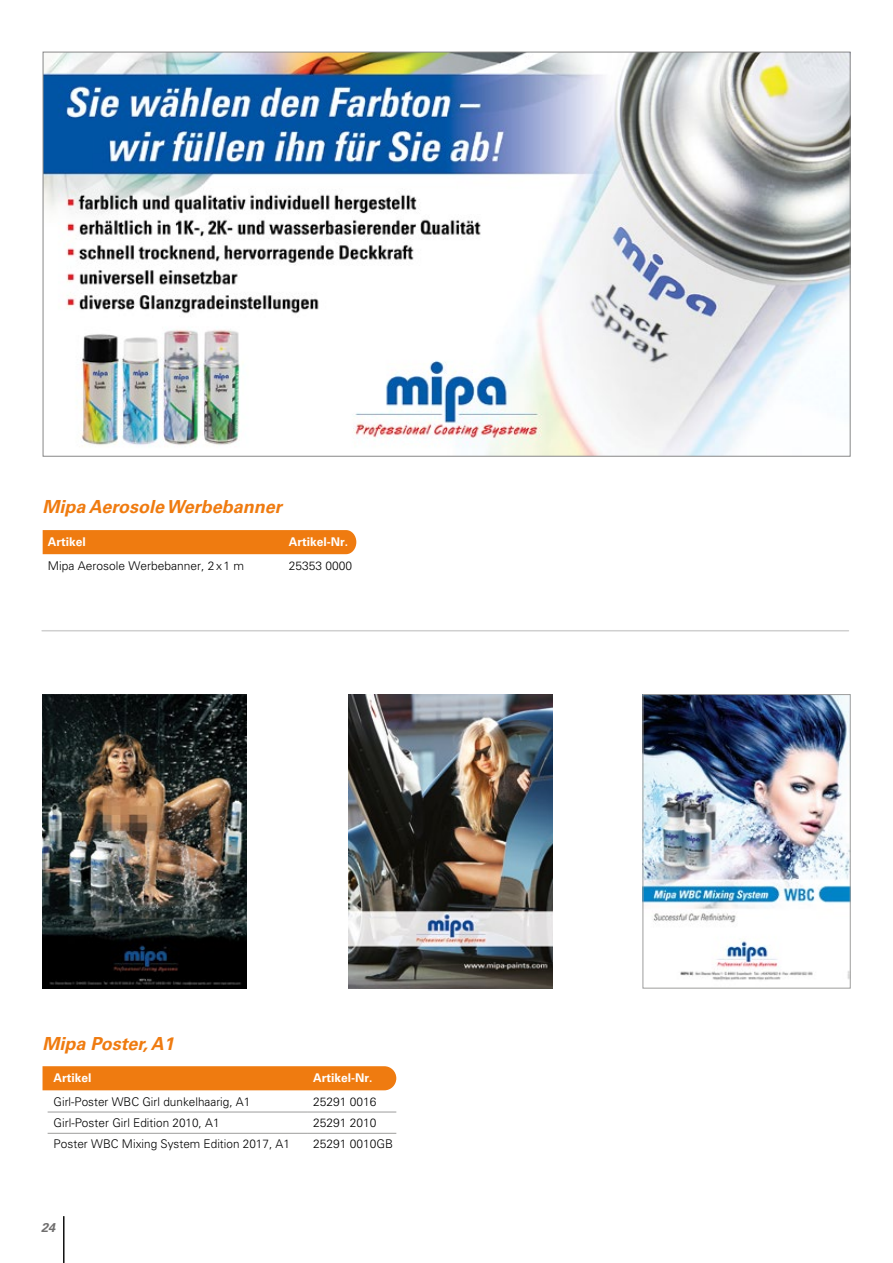
<style>
.page{position:relative;width:893px;height:1263px;background:#fff}
.page>*{position:absolute;margin:0;border:0;box-sizing:border-box;transform-origin:0 0}
.t1{font:italic 700 18px "Univers LT Pro 65";color:#ef7b10}
.t2{font:italic 700 12.75px "Univers LT Pro 65";color:#706f6f}
.t3{font:300 12px "Univers LT Pro 45";color:#000}
.t4{font:700 12px "Univers LT Pro 65";color:#fff}
</style>
<div class="page">
<hr style="left:63px;top:1216px;width:1px;height:47px;background:#000">
<img style="left:645px;top:696px;width:203px;height:284px">
<div style="left:643px;top:694px;width:207px;height:294px;border:1px solid #9d9d9c"></div>
<img style="left:43px;top:694px;width:204px;height:294px">
<img style="left:349px;top:694px;width:204px;height:294px">
<div style="left:43px;top:1066px;width:353px;height:24px;background:#ef7b10"></div>
<hr style="left:48px;top:1112px;width:259px;height:1px;background:#9d9d9c">
<hr style="left:307px;top:1112px;width:89px;height:1px;background:#9d9d9c">
<hr style="left:48px;top:1133px;width:259px;height:1px;background:#9d9d9c">
<hr style="left:307px;top:1133px;width:89px;height:1px;background:#9d9d9c">
<img style="left:45px;top:54px;width:803px;height:400px">
<div style="left:43px;top:530px;width:313px;height:24px;background:#ef7b10"></div>
<hr style="left:42px;top:630px;width:806px;height:1px;background:#d0d0d0">
<h1 class="t1" style="left:43px;top:496px;width:241px">Mipa Aerosole Werbebanner</h1>
<p class="t4" style="left:48px;top:535px;width:40px">Artikel</p>
<p class="t4" style="left:289px;top:535px;width:61px">Artikel-Nr.</p>
<p class="t3" style="left:48px;top:558px;width:198px">Mipa Aerosole Werbebanner, 2x1 m</p>
<p class="t3" style="left:289px;top:558px;width:65px">25353 0000</p>
<h1 class="t1" style="left:43px;top:1032px;width:133px">Mipa Poster, A1</h1>
<p class="t4" style="left:54px;top:1071px;width:40px">Artikel</p>
<p class="t4" style="left:313px;top:1071px;width:61px">Artikel-Nr.</p>
<p class="t3" style="left:54px;top:1094px;width:198px">Girl-Poster WBC Girl dunkelhaarig, A1</p>
<p class="t3" style="left:313px;top:1094px;width:65px">25291 0016</p>
<p class="t3" style="left:54px;top:1115px;width:167px">Girl-Poster Girl Edition 2010, A1</p>
<p class="t3" style="left:313px;top:1115px;width:65px">25291 2010</p>
<p class="t3" style="left:54px;top:1137px;width:238px">Poster WBC Mixing System Edition 2017, A1</p>
<p class="t3" style="left:313px;top:1137px;width:82px">25291 0010GB</p>
<p class="t2" style="left:41px;top:1220px;width:16px">24</p>
</div>
